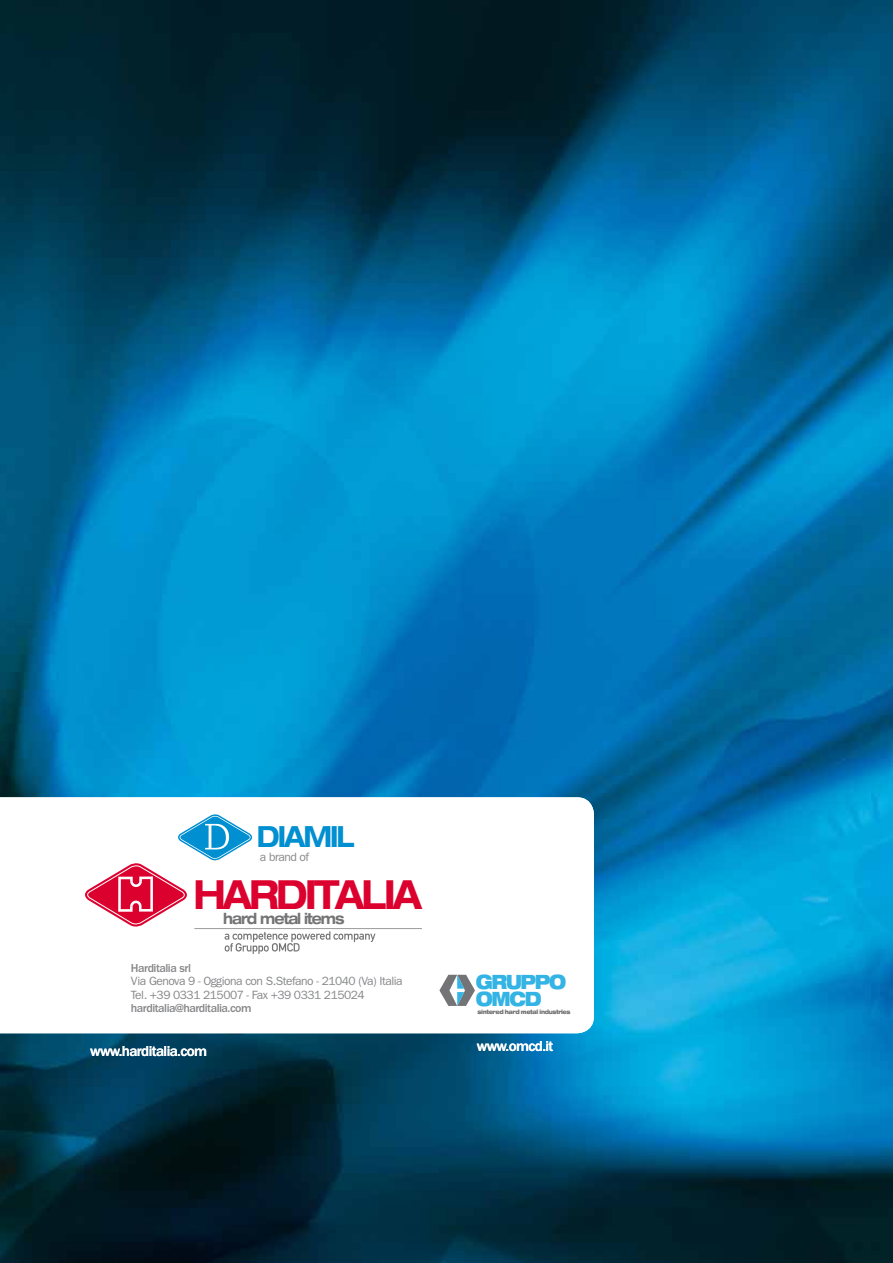
<style>
.page{position:relative;width:893px;height:1263px;background:#fff}
.page>*{position:absolute;margin:0;border:0;box-sizing:border-box;transform-origin:0 0}
.t1{font:700 expanded 40.2px "Helvetica Neue";letter-spacing:-.08em;color:#dc002e;scale:.87 1}
.t2{font:700 expanded 29.25px "Helvetica Neue";letter-spacing:-.08em;color:#008fd0;scale:.87 1}
.t3{font:900 expanded 19.8px/17.1px "Helvetica Neue";letter-spacing:-.08em;color:#34b4e4;scale:.83 1}
.t4{font:700 expanded 15.45px "Helvetica Neue";letter-spacing:-.08em;color:#747476;scale:.87 1}
.t5{font:500 15px "ITC Franklin Gothic Std";letter-spacing:-.04em;color:#fff}
.t6{font:12px/13.5px "ITC Franklin Gothic Std";letter-spacing:-.04em;color:#87888a}
.t7{font:500 12px "ITC Franklin Gothic Std";letter-spacing:-.04em;color:#87888a}
.t8{font:900 expanded 6px "Helvetica Neue";letter-spacing:-.08em;color:#747476;scale:.83 1}
</style>
<div class="page">
<img style="left:0;top:0;width:893px;height:1263px">
<svg style="left:0;top:797px;width:594px;height:236px"></svg>
<svg style="left:439px;top:975px;width:36px;height:31px"></svg>
<hr style="left:194px;top:928px;width:228px;height:1px;background:#9a9b9d">
<svg style="left:84px;top:814px;width:292px;height:140px"></svg>
<h2 class="t2" style="left:257px;top:818px;width:114px">DIAMIL</h2>
<p class="t6" style="left:260px;top:850px;width:51px">a brand of</p>
<h1 class="t1" style="left:193px;top:869px;width:264px">HARDITALIA</h1>
<p class="t4" style="left:223px;top:909px;width:141px">hard metal items</p>
<p class="t7" style="left:131px;top:961px;width:62px">Harditalia srl</p>
<p class="t6" style="left:131px;top:975px;width:273px">Via Genova 9 - Oggiona con S.Stefano - 21040 (Va) Italia<br>Tel. +39 0331 215007 - Fax +39 0331 215024</p>
<p class="t7" style="left:131px;top:1002px;width:122px">harditalia@harditalia.com</p>
<p class="t5" style="left:90px;top:1042px;width:118px">www.harditalia.com</p>
<h3 class="t3" style="left:476px;top:972px;width:111px">GRUPPO<br>OMCD</h3>
<p class="t8" style="left:478px;top:1008px;width:114px">sintered hard metal industries</p>
<p class="t5" style="left:477px;top:1037px;width:78px">www.omcd.it</p>
</div>
